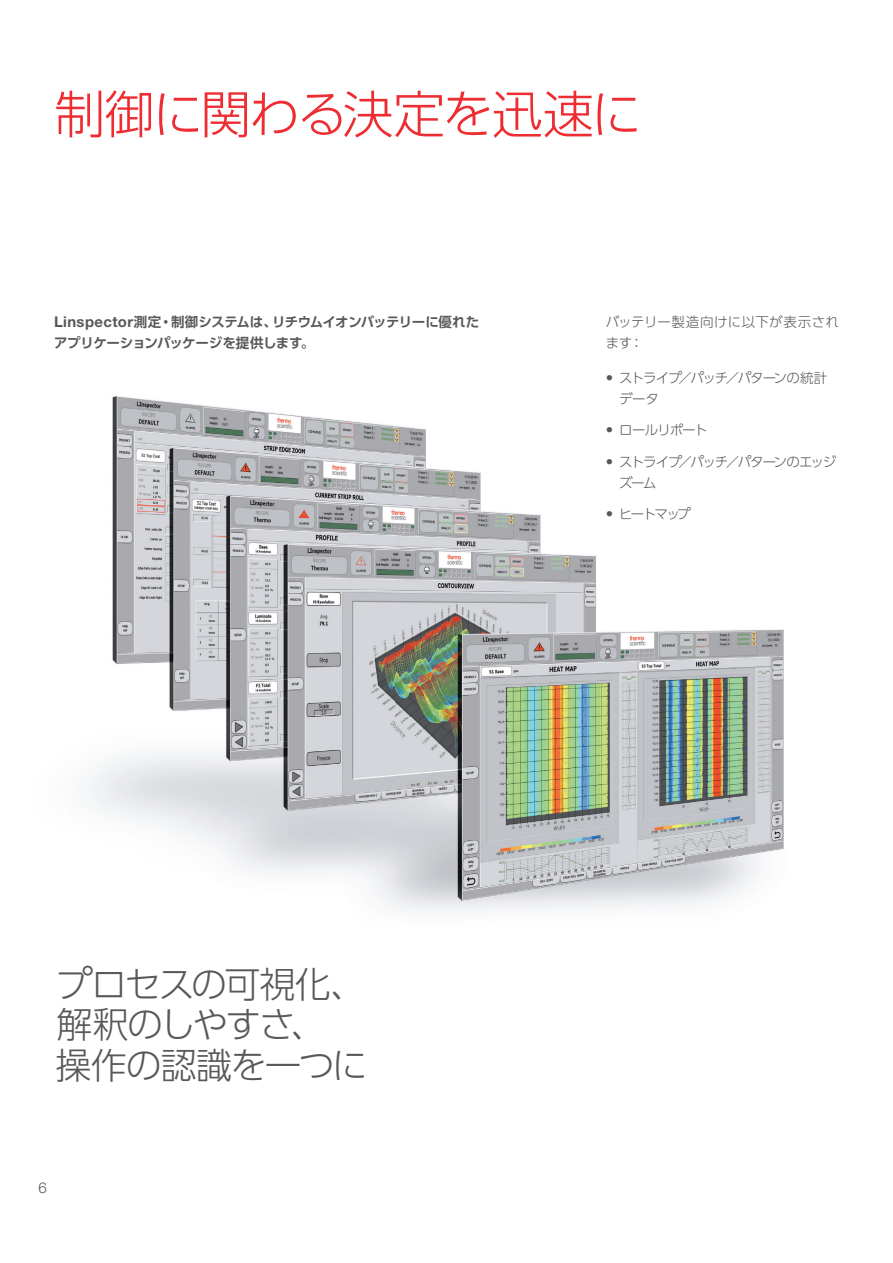
<style>
.page{position:relative;width:893px;height:1263px;background:#fff}
.page>*{position:absolute;margin:0;border:0;box-sizing:border-box;transform-origin:0 0}
.t1{font:300 51px "UD Shin Go Pro";letter-spacing:-.05em;color:#ee2d33}
.t2{font:300 36px/40.5px "UD Shin Go Pro";letter-spacing:-.05em;color:#57585a}
.t3{font:300 15px "Helvetica Neue LTW1 G";color:#57585a}
.t4{font:300 13.5px/21px "UD Shin Go Pro";letter-spacing:-.06em;color:#57585a}
.t5{font:700 13.5px/21px "UD Shin Go Pro De";letter-spacing:-.03em;color:#57585a}
.t6{font:300 13.5px/21px "UD Shin Go Pro";letter-spacing:.02em;color:#57585a}
.s1{font-family:"Helvetica Neue LTW1 G";font-size:14.85px}
</style>
<div class="page">
<img style="left:85px;top:396px;width:699px;height:516px">
<h1 class="t1" style="left:54px;top:73px;width:589px">制御に関わる決定を迅速に</h1>
<p class="t5" style="left:54px;top:311px;width:427px"><span class="s1">Linspector</span>測定・制御システムは、リチウムイオンバッテリーに優れたアプリケーションパッケージを提供します。</p>
<p class="t6" style="left:606px;top:311px;width:235px">バッテリー製造向けに以下が表示されます：</p>
<p class="t4" style="left:619px;top:366px;width:210px;text-indent:-14px"><span class="s1">•</span> ストライプ／パッチ／パターンの統計データ</p>
<p class="t4" style="left:606px;top:419px;width:103px"><span class="s1">•</span> ロールリポート</p>
<p class="t4" style="left:619px;top:450px;width:219px;text-indent:-14px"><span class="s1">•</span> ストライプ／パッチ／パターンのエッジズーム</p>
<p class="t4" style="left:606px;top:503px;width:86px"><span class="s1">•</span> ヒートマップ</p>
<h2 class="t2" style="left:56px;top:962px;width:314px">プロセスの可視化、解釈のしやすさ、操作の認識を一つに</h2>
<p class="t3" style="left:38px;top:1178px;width:10px">6</p>
</div>
